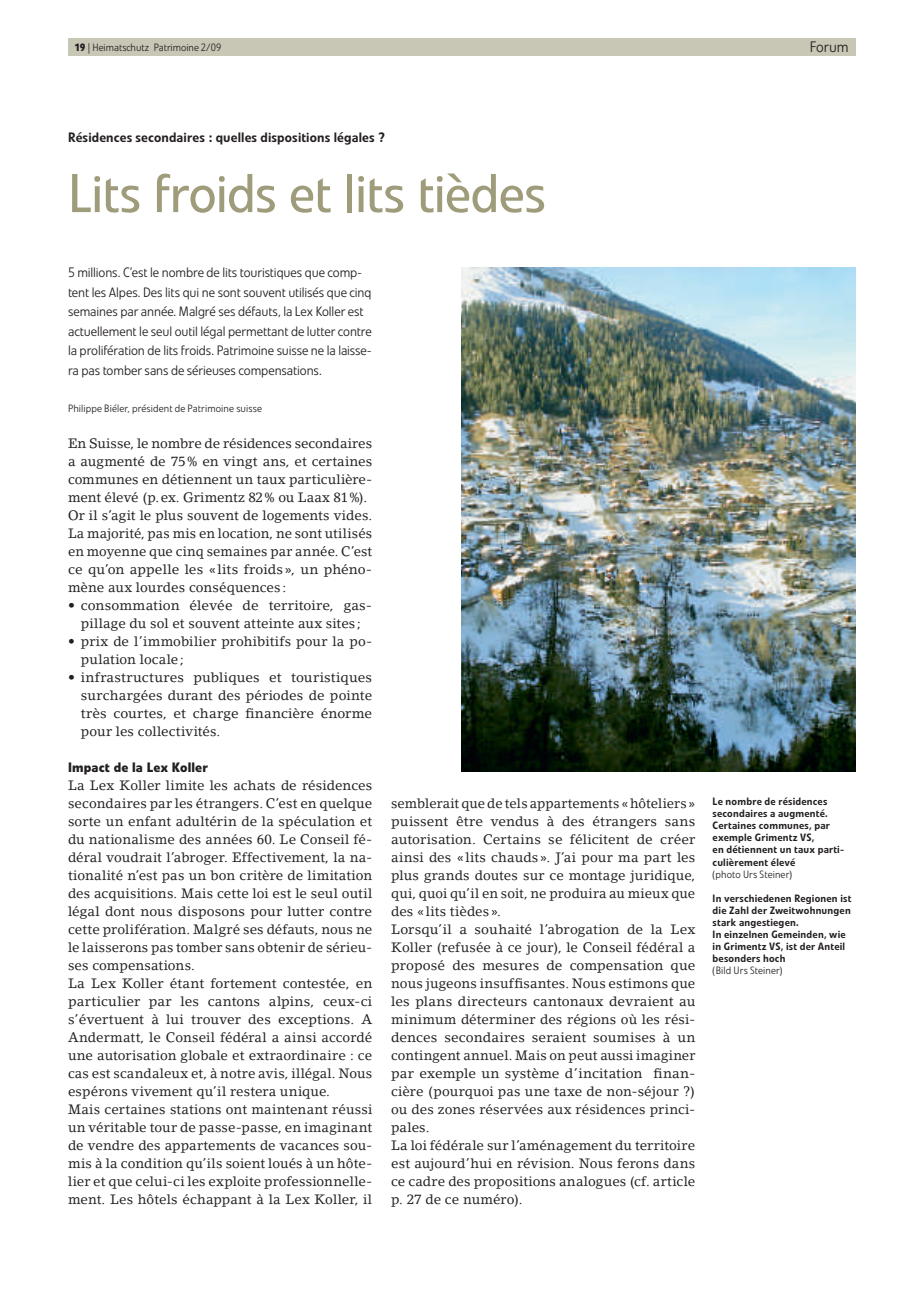
<style>
.page{position:relative;width:919px;height:1289px;background:#fff}
.page>*{position:absolute;margin:0;border:0;box-sizing:border-box;transform-origin:0 0}
.t1{font:54px "Evo BQ";letter-spacing:-.015em;color:#9f9c7b}
.t2{font:300 15px "Evo BQ";letter-spacing:.005em;color:#231f20}
.t3{font:13.5px/18px "Lino Letter Std";letter-spacing:.005em;color:#231f20}
.t4{font:300 13.5px/19.5px "Evo BQ";letter-spacing:-.005em;color:#231f20}
.t5{font:500 13.5px "Evo BQ";letter-spacing:.01em;color:#231f20}
.t6{font:700 13.5px "Evo BQ";letter-spacing:.01em;color:#231f20}
.t7{font:500 10.5px/12px "Evo BQ";letter-spacing:.02em;color:#231f20}
.t8{font:300 10.5px "Evo BQ";letter-spacing:.01em;color:#231f20}
.s1{font-weight:700}
</style>
<div class="page">
<div style="left:68px;top:38px;width:787px;height:17px;background:#c8c6b5"></div>
<img style="left:461px;top:267px;width:394px;height:504px">
<p class="t8" style="left:74px;top:41px;width:148px"><span class="s1">19</span> | Heimatschutz Patrimoine 2/09</p>
<p class="t2" style="left:809px;top:38px;width:41px">Forum</p>
<p class="t5" style="left:68px;top:129px;width:318px">Résidences secondaires : quelles dispositions légales ?</p>
<h1 class="t1" style="left:68px;top:161px;width:479px">Lits froids et lits tièdes</h1>
<p class="t4" style="left:68px;top:263px;width:305px">5 millions. C’est le nombre de lits touristiques que comp&shy;tent les Alpes. Des lits qui ne sont souvent utilisés que cinq semaines par année. Malgré ses défauts, la Lex Koller est actuellement le seul outil légal permettant de lutter contre la prolifération de lits froids. Patrimoine suisse ne la laisse&shy;ra pas tomber sans de sérieuses compensations.</p>
<p class="t8" style="left:68px;top:402px;width:195px">Philippe Biéler, président de Patrimoine suisse</p>
<p class="t3" style="left:68px;top:434px;width:306px">En Suisse, le nombre de résidences secondaires a augmenté de 75% en vingt ans, et certaines communes en détiennent un taux particulière&shy;ment élevé (p.ex. Grimentz 82% ou Laax 81%).<br>Or il s’agit le plus souvent de logements vides.<br>La majorité, pas mis en location, ne sont utilisés en moyenne que cinq semaines par année. C’est ce qu’on appelle les «lits froids», un phéno&shy;mène aux lourdes conséquences :</p>
<p class="t3" style="left:68px;top:596px;width:305px;text-align:center">• consommation élevée de territoire, gas&shy;pillage du sol et souvent atteinte aux sites ;</p>
<p class="t3" style="left:81px;top:632px;width:293px;text-indent:-13px">• prix de l’immobilier prohibitifs pour la po&shy;pulation locale;</p>
<p class="t3" style="left:81px;top:668px;width:293px;text-align:justify;text-indent:-13px">• infrastructures publiques et touristiques surchargées durant des périodes de pointe très courtes, et charge financière énorme pour les collectivités.</p>
<p class="t6" style="left:68px;top:758px;width:141px">Impact de la Lex Koller</p>
<p class="t3" style="left:68px;top:776px;width:306px">La Lex Koller limite les achats de résidences secondaires par les étrangers. C’est en quelque sorte un enfant adultérin de la spéculation et du nationalisme des années 60. Le Conseil fé&shy;déral voudrait l’abroger. Effectivement, la na&shy;tionalité n’est pas un bon critère de limitation des acquisitions. Mais cette loi est le seul outil légal dont nous disposons pour lutter contre cette prolifération. Malgré ses défauts, nous ne le laisserons pas tomber sans obtenir de sérieu&shy;ses compensations.<br>La Lex Koller étant fortement contestée, en particulier par les cantons alpins, ceux-ci s’évertuent à lui trouver des exceptions. A Andermatt, le Conseil fédéral a ainsi accordé une autorisation globale et extraordinaire : ce cas est scandaleux et, à notre avis, illégal. Nous espérons vivement qu’il restera unique.<br>Mais certaines stations ont maintenant réussi un véritable tour de passe-passe, en imaginant de vendre des appartements de vacances sou&shy;mis à la condition qu’ils soient loués à un hôte&shy;lier et que celui-ci les exploite professionnelle&shy;ment. Les hôtels échappant à la Lex Koller, il</p>
<p class="t3" style="left:391px;top:794px;width:306px">semblerait que de tels appartements «hôteliers» puissent être vendus à des étrangers sans autorisation. Certains se félicitent de créer ainsi des «lits chauds». J’ai pour ma part les plus grands doutes sur ce montage juridique, qui, quoi qu’il en soit, ne produira au mieux que des «lits tièdes».<br>Lorsqu’il a souhaité l’abrogation de la Lex Koller (refusée à ce jour), le Conseil fédéral a proposé des mesures de compensation que nous jugeons insuffisantes. Nous estimons que les plans directeurs cantonaux devraient au minimum déterminer des régions où les rési&shy;dences secondaires seraient soumises à un contingent annuel. Mais on peut aussi imaginer par exemple un système d’incitation finan&shy;cière (pourquoi pas une taxe de non-séjour ?) ou des zones réservées aux résidences princi&shy;pales.<br>La loi fédérale sur l’aménagement du territoire est aujourd’hui en révision. Nous ferons dans ce cadre des propositions analogues (cf. article p. 27 de ce numéro).</p>
<p class="t7" style="left:712px;top:796px;width:133px">Le nombre de résidences secondaires a augmenté.<br>Certaines communes, par exemple Grimentz VS,<br>en détiennent un taux parti&shy;culièrement élevé</p>
<p class="t8" style="left:712px;top:867px;width:81px">(photo Urs Steiner)</p>
<p class="t7" style="left:712px;top:892px;width:140px">In verschiedenen Regionen ist die Zahl der Zweitwohnungen stark angestiegen.<br>In einzelnen Gemeinden, wie in Grimentz VS, ist der Anteil besonders hoch</p>
<p class="t8" style="left:712px;top:963px;width:71px">(Bild Urs Steiner)</p>
</div>
